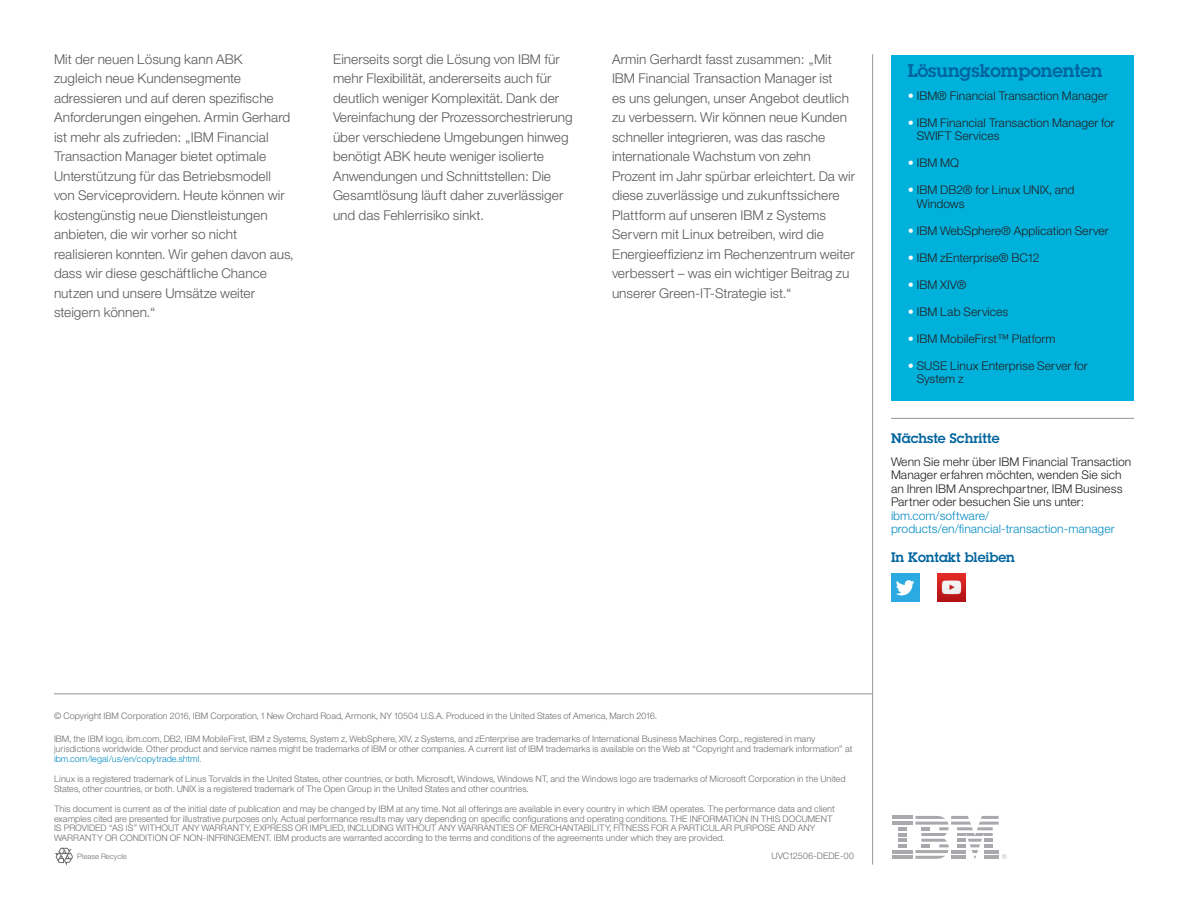
<style>
.page{position:relative;width:1188px;height:918px;background:#fff}
.page>*{position:absolute;margin:0;border:0;box-sizing:border-box;transform-origin:0 0}
.Sidebar_-_head_-_Col{font:600 18px "Lubalin Graph Std";color:#00649e}
.Body{font:13.5px/19.5px "Helv Neue Lightfor IBM";color:#57585a}
.Sidebar_-_subhead{font:600 13.5px "Lubalin Graph Std";color:#00649e}
.Sidebar_-_head_-__Fo{font:600 13.5px "Lubalin Graph Std";color:#00649e}
.Sidebar_-_body_-__Ta{font:12px/13.5px "Helv Neue Lightfor IBM";color:#231f20}
.Sign-off_legal{font:9px/9.8px "Helv Neue Lightfor IBM";color:#6c6d70}
.Sign-off_-_address{font:9px "Helv Neue Lightfor IBM";color:#6c6d70}
.Sign-off_-_pub_numbe{font:9px "Helv Neue Lightfor IBM";color:#6c6d70}
.t1{font:7.5px "Helv Neue Lightfor IBM";letter-spacing:.005em;color:#6c6d70}
.s1{color:#fff}
.s2{color:#008ac0}
</style>
<div class="page">
<hr style="left:892px;top:816px;width:21px;height:3px;background:#a8a9ad">
<hr style="left:892px;top:822px;width:21px;height:3px;background:#a8a9ad">
<hr style="left:892px;top:850px;width:21px;height:3px;background:#a8a9ad">
<svg style="left:898px;top:827px;width:9px;height:20px"></svg>
<hr style="left:892px;top:856px;width:21px;height:3px;background:#a8a9ad">
<svg style="left:915px;top:816px;width:92px;height:43px"></svg>
<hr style="left:54px;top:693px;width:818px;height:1px;background:#939598">
<svg style="left:55px;top:848px;width:18px;height:17px"></svg>
<hr style="left:872px;top:54px;width:1px;height:811px;background:#939598">
<div style="left:891px;top:55px;width:243px;height:346px;background:#00b1dc"></div>
<hr style="left:891px;top:418px;width:243px;height:1px;background:#939598">
<div style="left:891px;top:574px;width:28px;height:28px;background:#2aaae1"></div>
<svg style="left:896px;top:580px;width:18px;height:15px"></svg>
<img style="left:937px;top:574px;width:28px;height:28px">
<p class="Body" style="left:54px;top:49px;width:241px">Mit der neuen Lösung kann ABK zugleich neue Kundensegmente adressieren und auf deren spezifische Anforderungen eingehen. Armin Gerhard ist mehr als zufrieden: „IBM Financial Transaction Manager bietet optimale Unterstützung für das Betriebsmodell von Serviceprovidern. Heute können wir kostengünstig neue Dienstleistungen anbieten, die wir vorher so nicht realisieren konnten. Wir gehen davon aus, dass wir diese geschäftliche Chance nutzen und unsere Umsätze weiter steigern können.“</p>
<p class="Body" style="left:333px;top:49px;width:241px">Einerseits sorgt die Lösung von IBM für mehr Flexibilität, andererseits auch für deutlich weniger Komplexität. Dank der Vereinfachung der Prozessorchestrierung über verschiedene Umgebungen hinweg benötigt ABK heute weniger isolierte Anwendungen und Schnittstellen: Die Gesamtlösung läuft daher zuverlässiger und das Fehlerrisiko sinkt.</p>
<p class="Body" style="left:612px;top:49px;width:245px">Armin Gerhardt fasst zusammen: „Mit IBM Financial Transaction Manager ist<br>es uns gelungen, unser Angebot deutlich zu verbessern. Wir können neue Kunden schneller integrieren, was das rasche internationale Wachstum von zehn Prozent im Jahr spürbar erleichtert. Da wir diese zuverlässige und zukunftssichere Plattform auf unseren IBM z Systems Servern mit Linux betreiben, wird die Energieeffizienz im Rechenzentrum weiter verbessert – was ein wichtiger Beitrag zu unserer Green-IT-Strategie ist.“</p>
<p class="Sidebar_-_head_-_Col" style="left:908px;top:59px;width:196px">Lösungskomponenten</p>
<p class="Sidebar_-_body_-__Ta" style="left:908px;top:88px;width:202px"><span class="s1">•</span> IBM® Financial Transaction Manager</p>
<p class="Sidebar_-_body_-__Ta" style="left:917px;top:115px;width:199px;text-indent:-9px"><span class="s1">•</span> IBM Financial Transaction Manager for<br>SWIFT Services</p>
<p class="Sidebar_-_body_-__Ta" style="left:908px;top:156px;width:53px"><span class="s1">•</span> IBM MQ</p>
<p class="Sidebar_-_body_-__Ta" style="left:917px;top:183px;width:159px;text-indent:-9px"><span class="s1">•</span> IBM DB2® for Linux UNIX, and<br>Windows</p>
<p class="Sidebar_-_body_-__Ta" style="left:908px;top:223px;width:203px"><span class="s1">•</span> IBM WebSphere® Application Server</p>
<p class="Sidebar_-_body_-__Ta" style="left:908px;top:250px;width:133px"><span class="s1">•</span> IBM zEnterprise® BC12</p>
<p class="Sidebar_-_body_-__Ta" style="left:908px;top:277px;width:60px"><span class="s1">•</span> IBM XIV®</p>
<p class="Sidebar_-_body_-__Ta" style="left:908px;top:304px;width:102px"><span class="s1">•</span> IBM Lab Services</p>
<p class="Sidebar_-_body_-__Ta" style="left:908px;top:331px;width:149px"><span class="s1">•</span> IBM MobileFirst™ Platform</p>
<p class="Sidebar_-_body_-__Ta" style="left:917px;top:358px;width:172px;text-indent:-9px"><span class="s1">•</span> SUSE Linux Enterprise Server for<br>System z</p>
<p class="Sidebar_-_head_-__Fo" style="left:891px;top:430px;width:110px">Nächste Schritte</p>
<p class="Sidebar_-_body_-__Ta" style="left:891px;top:455px;width:242px">Wenn Sie mehr über IBM Financial Transaction Manager erfahren möchten, wenden Sie sich an Ihren IBM Ansprechpartner, IBM Business Partner oder besuchen Sie uns unter: <span class="s2">ibm.com/software/ products/en/financial-transaction-manager</span></p>
<p class="Sidebar_-_subhead" style="left:891px;top:548px;width:125px">In Kontakt bleiben</p>
<p class="Sign-off_-_address" style="left:54px;top:710px;width:604px">© Copyright IBM Corporation 2016, IBM Corporation, 1 New Orchard Road, Armonk, NY 10504 U.S.A. Produced in the United States of America, March 2016.</p>
<p class="Sign-off_legal" style="left:54px;top:734px;width:800px">IBM, the IBM logo, ibm.com, DB2, IBM MobileFirst, IBM z Systems, System z, WebSphere, XIV, z Systems, and zEnterprise are trademarks of International Business Machines Corp., registered in many jurisdictions worldwide. Other product and service names might be trademarks of IBM or other companies. A current list of IBM trademarks is available on the Web at “Copyright and trademark information” at <span class="s2">ibm.com/legal/us/en/copytrade.shtml</span>.</p>
<p class="Sign-off_legal" style="left:54px;top:774px;width:793px">Linux is a registered trademark of Linus Torvalds in the United States, other countries, or both. Microsoft, Windows, Windows NT, and the Windows logo are trademarks of Microsoft Corporation in the United<br>States, other countries, or both. UNIX is a registered trademark of The Open Group in the United States and other countries.</p>
<p class="Sign-off_legal" style="left:54px;top:804px;width:782px">This document is current as of the initial date of publication and may be changed by IBM at any time. Not all offerings are available in every country in which IBM operates. The performance data and client examples cited are presented for illustrative purposes only. Actual performance results may vary depending on specific configurations and operating conditions. THE INFORMATION IN THIS DOCUMENT IS PROVIDED “AS IS” WITHOUT ANY WARRANTY, EXPRESS OR IMPLIED, INCLUDING WITHOUT ANY WARRANTIES OF MERCHANTABILITY, FITNESS FOR A PARTICULAR PURPOSE AND ANY WARRANTY OR CONDITION OF NON-INFRINGEMENT. IBM products are warranted according to the terms and conditions of the agreements under which they are provided.</p>
<p class="Sign-off_-_pub_numbe" style="left:772px;top:850px;width:84px">UVC12506-DEDE-00</p>
<p class="t1" style="left:77px;top:852px;width:51px">Please Recycle</p>
</div>
